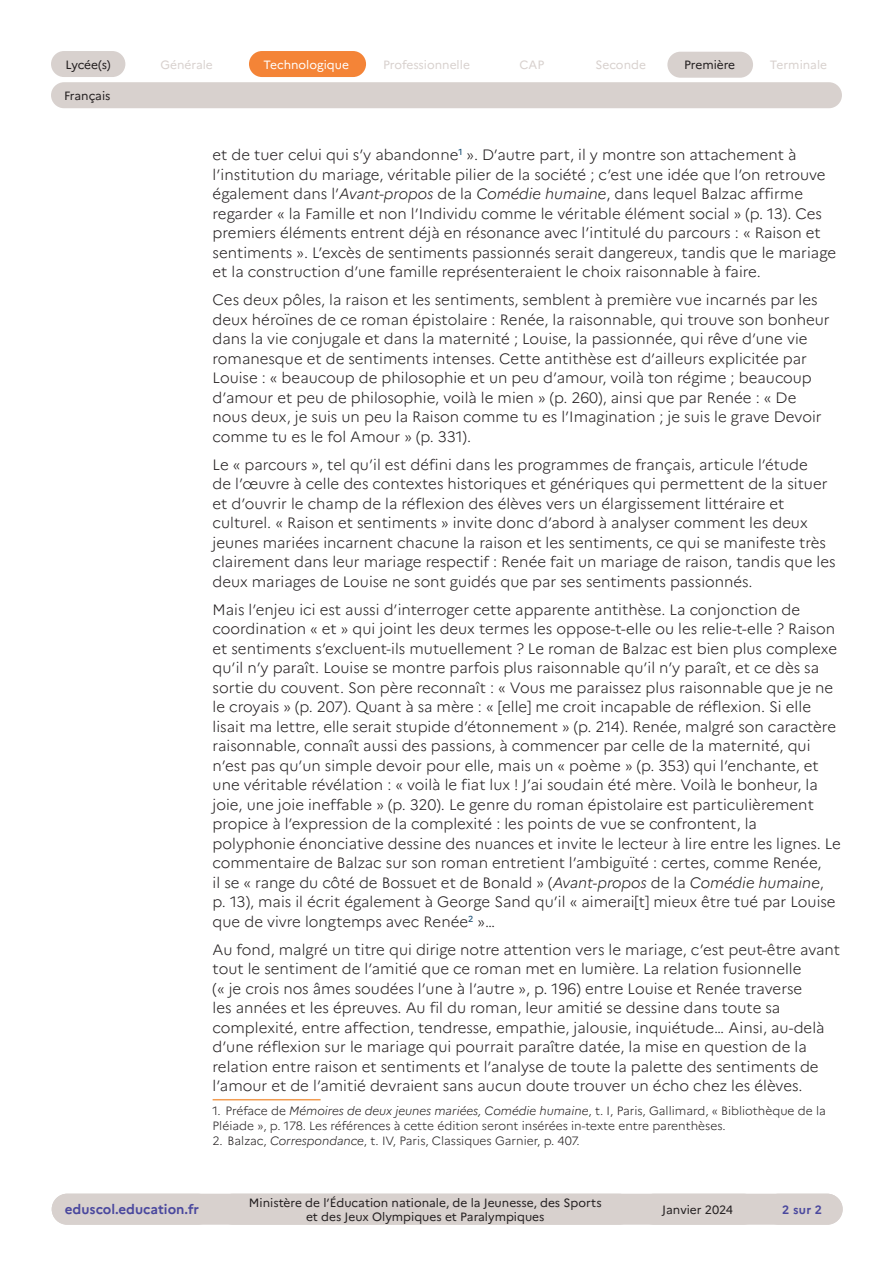
<style>
.page{position:relative;width:893px;height:1263px;background:#fff}
.page>*{position:absolute;margin:0;border:0;box-sizing:border-box;transform-origin:0 0}
.Texte_courant{font:300 15px/19.5px "Marianne";color:#231f20}
.t1{font:700 13.5px "Marianne";color:#4a489e}
._11_note_bas_de_page{font:300 12px/15px "Marianne";color:#231f20}
.t2{font:12px/14.4px "Marianne";color:#231f20;text-align:center}
.t3{font:12px "Marianne";color:#d8d1ce}
.t4{font:12px "Marianne";color:#fff}
.t5{font:700 12px "Marianne";color:#4a489e}
.s1{font-style:italic}
</style>
<div class="page">
<div style="left:52px;top:1194px;width:791px;height:31px;background:#d8d1ce;border-radius:16px"></div>
<div style="left:51px;top:51px;width:74px;height:26px;background:#d8d1ce;border-radius:13px"></div>
<div style="left:249px;top:51px;width:117px;height:26px;background:#f48437;border-radius:13px"></div>
<div style="left:667px;top:52px;width:86px;height:26px;background:#d8d1ce;border-radius:13px"></div>
<div style="left:51px;top:82px;width:791px;height:26px;background:#d8d1ce;border-radius:13px"></div>
<hr style="left:213px;top:1099px;width:108px;height:1px;background:#f29c52">
<p class="t2" style="left:65px;top:57px;width:47px">Lycée(s)</p>
<p class="t3" style="left:160px;top:57px;width:54px">Générale</p>
<p class="t4" style="left:263px;top:57px;width:87px">Technologique</p>
<p class="t3" style="left:383px;top:57px;width:88px">Professionnelle</p>
<p class="t3" style="left:520px;top:58px;width:26px">CAP</p>
<p class="t3" style="left:596px;top:58px;width:52px">Seconde</p>
<p class="t2" style="left:684px;top:58px;width:53px">Première</p>
<p class="t3" style="left:770px;top:58px;width:59px">Terminale</p>
<p class="t2" style="left:64px;top:88px;width:48px">Français</p>
<p class="Texte_courant" style="left:213px;top:145px;width:625px">et de tuer celui qui s’y abandonne<sup>1</sup> ». D’autre part, il y montre son attachement à l’institution du mariage, véritable pilier de la société ; c’est une idée que l’on retrouve également dans l’<span class="s1">Avant-propos</span> de la <span class="s1">Comédie humaine</span>, dans lequel Balzac affirme regarder « la Famille et non l’Individu comme le véritable élément social » (p. 13). Ces premiers éléments entrent déjà en résonance avec l’intitulé du parcours : « Raison et sentiments ». L’excès de sentiments passionnés serait dangereux, tandis que le mariage et la construction d’une famille représenteraient le choix raisonnable à faire.</p>
<p class="Texte_courant" style="left:213px;top:290px;width:619px">Ces deux pôles, la raison et les sentiments, semblent à première vue incarnés par les deux héroïnes de ce roman épistolaire : Renée, la raisonnable, qui trouve son bonheur dans la vie conjugale et dans la maternité ; Louise, la passionnée, qui rêve d’une vie romanesque et de sentiments intenses. Cette antithèse est d’ailleurs explicitée par Louise : « beaucoup de philosophie et un peu d’amour, voilà ton régime ; beaucoup d’amour et peu de philosophie, voilà le mien » (p. 260), ainsi que par Renée : « De nous deux, je suis un peu la Raison comme tu es l’Imagination ; je suis le grave Devoir comme tu es le fol Amour » (p. 331).</p>
<p class="Texte_courant" style="left:213px;top:454px;width:624px">Le « parcours », tel qu’il est défini dans les programmes de français, articule l’étude<br>de l’œuvre à celle des contextes historiques et génériques qui permettent de la situer et d’ouvrir le champ de la réflexion des élèves vers un élargissement littéraire et culturel. « Raison et sentiments » invite donc d’abord à analyser comment les deux jeunes mariées incarnent chacune la raison et les sentiments, ce qui se manifeste très clairement dans leur mariage respectif : Renée fait un mariage de raison, tandis que les deux mariages de Louise ne sont guidés que par ses sentiments passionnés.</p>
<p class="Texte_courant" style="left:213px;top:599px;width:630px">Mais l’enjeu ici est aussi d’interroger cette apparente antithèse. La conjonction de coordination « et » qui joint les deux termes les oppose-t-elle ou les relie-t-elle ? Raison et sentiments s’excluent-ils mutuellement ? Le roman de Balzac est bien plus complexe qu’il n’y paraît. Louise se montre parfois plus raisonnable qu’il n’y paraît, et ce dès sa sortie du couvent. Son père reconnaît : « Vous me paraissez plus raisonnable que je ne le croyais » (p. 207). Quant à sa mère : « [elle] me croit incapable de réflexion. Si elle lisait ma lettre, elle serait stupide d’étonnement » (p. 214). Renée, malgré son caractère raisonnable, connaît aussi des passions, à commencer par celle de la maternité, qui n’est pas qu’un simple devoir pour elle, mais un « poème » (p. 353) qui l’enchante, et une véritable révélation : « voilà le fiat lux ! J’ai soudain été mère. Voilà le bonheur, la joie, une joie ineffable » (p. 320). Le genre du roman épistolaire est particulièrement propice à l’expression de la complexité : les points de vue se confrontent, la polyphonie énonciative dessine des nuances et invite le lecteur à lire entre les lignes. Le commentaire de Balzac sur son roman entretient l’ambiguïté : certes, comme Renée,<br>il se « range du côté de Bossuet et de Bonald » (<span class="s1">Avant-propos</span> de la <span class="s1">Comédie humaine</span>, p. 13), mais il écrit également à George Sand qu’il « aimerai[t] mieux être tué par Louise que de vivre longtemps avec Renée<sup>2</sup> »…</p>
<p class="Texte_courant" style="left:213px;top:939px;width:629px">Au fond, malgré un titre qui dirige notre attention vers le mariage, c’est peut-être avant tout le sentiment de l’amitié que ce roman met en lumière. La relation fusionnelle<br>(« je crois nos âmes soudées l’une à l’autre », p. 196) entre Louise et Renée traverse<br>les années et les épreuves. Au fil du roman, leur amitié se dessine dans toute sa complexité, entre affection, tendresse, empathie, jalousie, inquiétude… Ainsi, au-delà d’une réflexion sur le mariage qui pourrait paraître datée, la mise en question de la relation entre raison et sentiments et l’analyse de toute la palette des sentiments de l’amour et de l’amitié devraient sans aucun doute trouver un écho chez les élèves.</p>
<p class="_11_note_bas_de_page" style="left:213px;top:1103px;width:615px">1. Préface de <span class="s1">Mémoires de deux jeunes mariées, Comédie humaine</span>, t. I, Paris, Gallimard, « Bibliothèque de la<br>Pléiade », p. 178. Les références à cette édition seront insérées in-texte entre parenthèses.</p>
<p class="_11_note_bas_de_page" style="left:213px;top:1133px;width:369px">2. Balzac, <span class="s1">Correspondance</span>, t. IV, Paris, Classiques Garnier, p. 407.</p>
<p class="t1" style="left:65px;top:1201px;width:136px">eduscol.education.fr</p>
<p class="t2" style="left:249px;top:1195px;width:354px">Ministère de l’Éducation nationale, de la Jeunesse, des Sports et des Jeux Olympiques et Paralympiques</p>
<p class="t2" style="left:662px;top:1202px;width:72px">Janvier 2024</p>
<p class="t5" style="left:782px;top:1202px;width:41px">2 sur 2</p>
</div>
